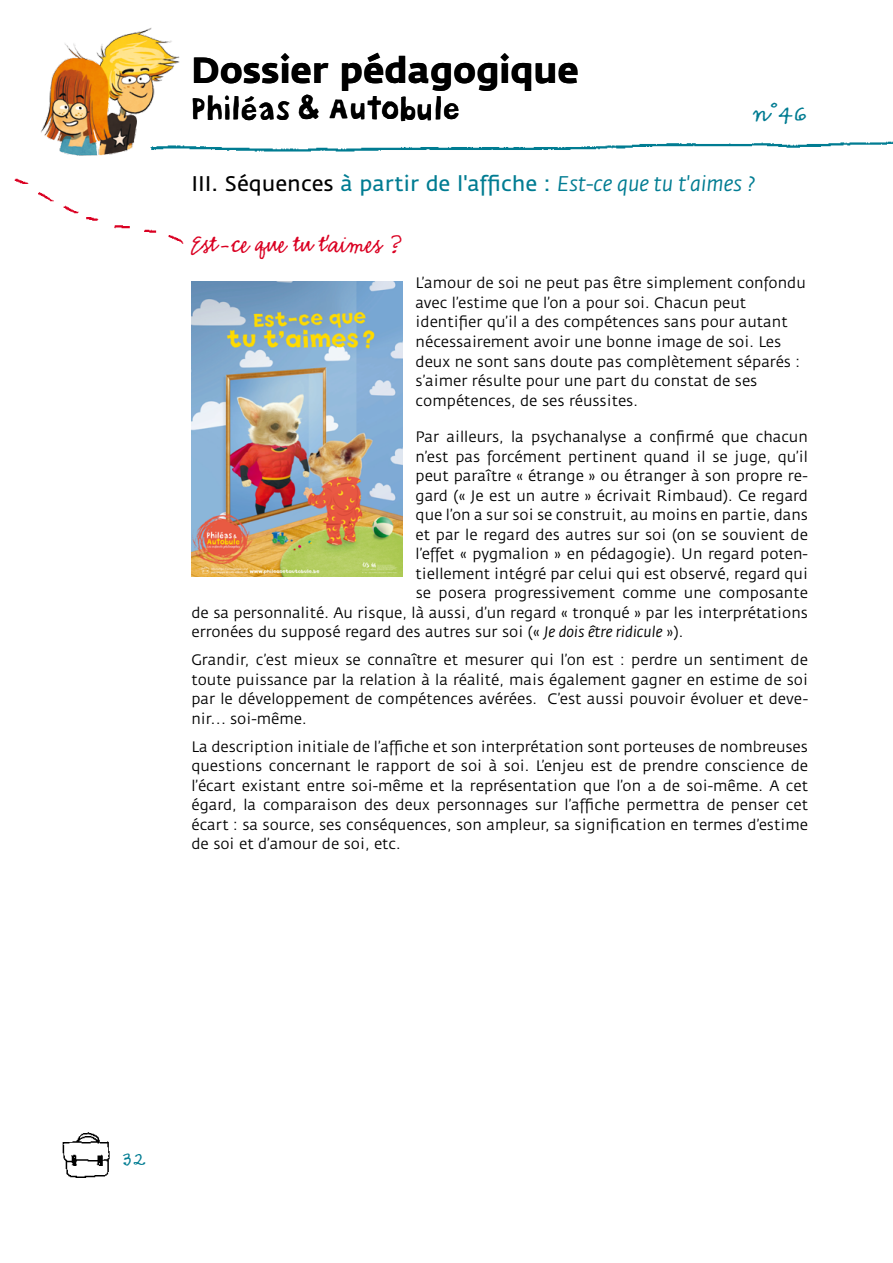
<style>
.page{position:relative;width:893px;height:1263px;background:#fff}
.page>*{position:absolute;margin:0;border:0;box-sizing:border-box;transform-origin:0 0}
.t1{font:36px "Fedra Sans Bold TF";color:#000}
.t2{font:30px "Bokka Solid";letter-spacing:-.075em;color:#000}
.t3{font:30px "Emmascript MVB";color:#007c92}
.t4{font:27px "Emmascript MVB";color:#da0022}
.t5{font:24px "Emmascript MVB";color:#007c92}
.t6{font:21px "Fedra Sans";color:#007c92}
.t7{font:15px/19.5px "Fedra Sans";color:#000;text-align:justify}
.s1{color:#000}
.s2{font-style:italic}
</style>
<div class="page">
<img style="left:41px;top:28px;width:139px;height:128px">
<img style="left:145px;top:124px;width:748px;height:32px">
<img style="left:62px;top:1132px;width:48px;height:46px">
<img style="left:14px;top:178px;width:170px;height:66px">
<img style="left:191px;top:281px;width:212px;height:295px">
<h1 class="t1" style="left:191px;top:49px;width:389px">Dossier pédagogique</h1>
<h2 class="t2" style="left:191px;top:90px;width:272px">Philéas &amp; Autobule</h2>
<h2 class="t3" style="left:753px;top:96px;width:57px">n°46</h2>
<h3 class="t6" style="left:191px;top:172px;width:566px"><span class="s1">III. Séquences</span> à partir de l'affiche : <span class="s2">Est-ce que tu t'aimes ?</span></h3>
<h3 class="t4" style="left:191px;top:229px;width:212px">Est-ce que tu t’aimes ?</h3>
<p class="t7" style="left:416px;top:274px;width:392px;text-align:left">L’amour de soi ne peut pas être simplement confondu avec l’estime que l’on a pour soi. Chacun peut identifier qu’il a des compétences sans pour autant nécessairement avoir une bonne image de soi. Les deux ne sont sans doute pas complètement séparés : s’aimer résulte pour une part du constat de ses compétences, de ses réussites.</p>
<p class="t7" style="left:416px;top:427px;width:394px">Par ailleurs, la psychanalyse a confirmé que chacun</p>
<p class="t7" style="left:416px;top:447px;width:394px">n’est pas forcément pertinent quand il se juge, qu’il</p>
<p class="t7" style="left:416px;top:466px;width:394px">peut paraître « étrange » ou étranger à son propre re-</p>
<p class="t7" style="left:416px;top:486px;width:394px">gard (« Je est un autre » écrivait Rimbaud). Ce regard</p>
<p class="t7" style="left:416px;top:505px;width:394px">que l’on a sur soi se construit, au moins en partie, dans</p>
<p class="t7" style="left:416px;top:525px;width:394px">et par le regard des autres sur soi (on se souvient de</p>
<p class="t7" style="left:416px;top:544px;width:394px">l’effet « pygmalion » en pédagogie). Un regard poten-</p>
<p class="t7" style="left:416px;top:564px;width:394px">tiellement intégré par celui qui est observé, regard qui</p>
<p class="t7" style="left:416px;top:583px;width:394px">se posera progressivement comme une composante</p>
<p class="t7" style="left:191px;top:603px;width:618px">de sa personnalité. Au risque, là aussi, d’un regard « tronqué » par les interprétations</p>
<p class="t7" style="left:191px;top:622px;width:493px">erronées du supposé regard des autres sur soi (« <span class="s2">Je dois être ridicule</span> »).</p>
<p class="t7" style="left:191px;top:650px;width:618px">Grandir, c’est mieux se connaître et mesurer qui l’on est : perdre un sentiment de toute puissance par la relation à la réalité, mais également gagner en estime de soi par le développement de compétences avérées. C’est aussi pouvoir évoluer et deve&shy;nir… soi-même.</p>
<p class="t7" style="left:191px;top:737px;width:618px">La description initiale de l’affiche et son interprétation sont porteuses de nombreuses questions concernant le rapport de soi à soi. L’enjeu est de prendre conscience de l’écart existant entre soi-même et la représentation que l’on a de soi-même. A cet égard, la comparaison des deux personnages sur l’affiche permettra de penser cet écart : sa source, ses conséquences, son ampleur, sa signification en termes d’estime de soi et d’amour de soi, etc.</p>
<h3 class="t5" style="left:122px;top:1144px;width:26px">32</h3>
</div>
